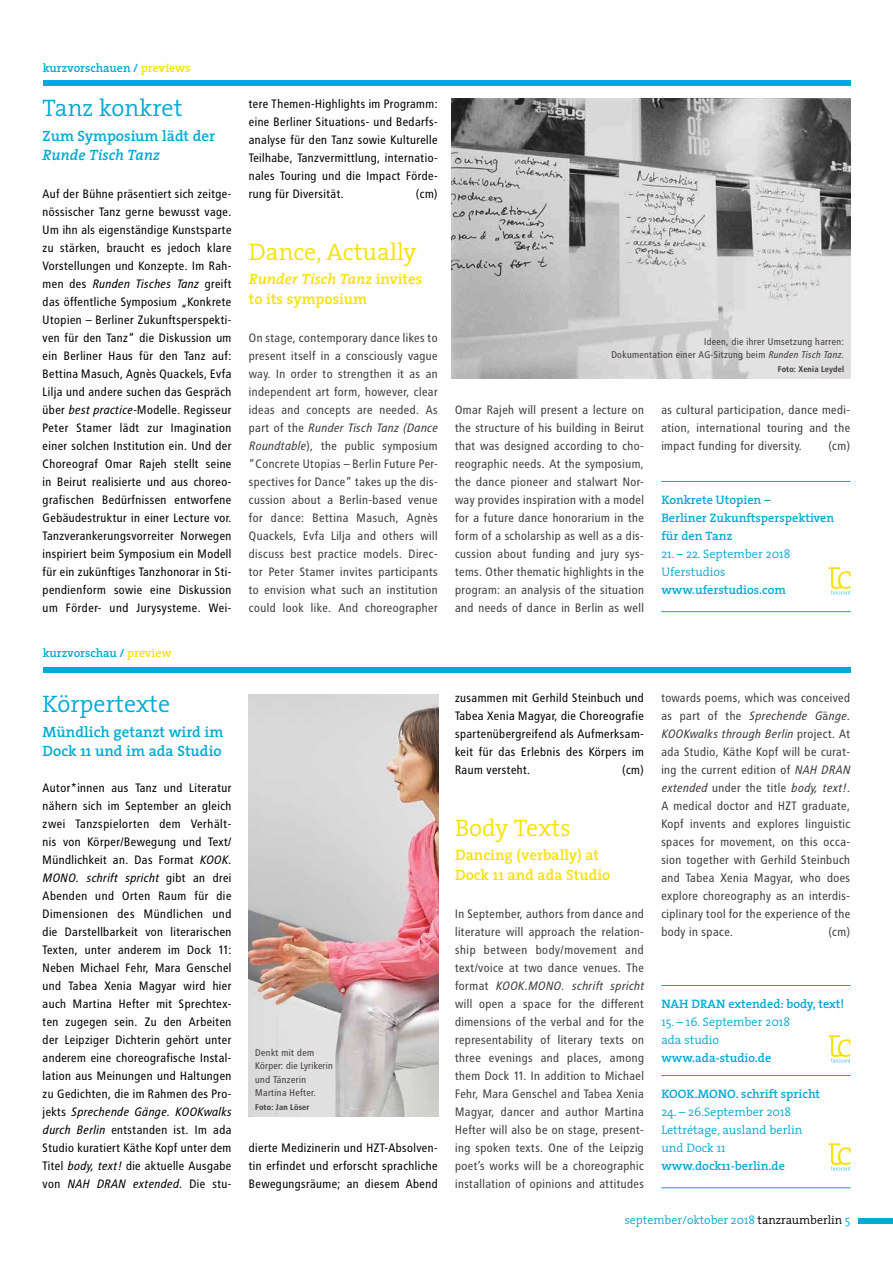
<style>
.page{position:relative;width:893px;height:1263px;background:#fff}
.page>*{position:absolute;margin:0;border:0;box-sizing:border-box;transform-origin:0 0}
.t1{font:300 24px "The Serif";color:#f8e100}
.t2{font:300 24px "The Serif";color:#00a9d6}
.t3{font:600 15px/19.5px "The Serif";color:#f8e100}
.t4{font:600 15px/19.5px "The Serif";color:#00a9d6}
.t5{font:italic 600 15px "The Serif";color:#00a9d6}
.t6{font:600 12.3px/18px "The Serif";color:#00a9d6}
.t7{font:300 12.3px/18px "The Serif";color:#00a9d6}
.t8{font:12.15px/18px "Transit Pro";color:#3f3e3c;text-align:justify}
.t9{font:12.15px/18px "Transit Pro";color:#000;text-align:justify}
.t10{font:600 12px "The Serif";color:#00a9d6}
.t11{font:300 12px "The Serif";color:#00a9d6}
.t12{font:9.75px/13.5px "Transit Pro";color:#3f3e3c;text-align:right}
.t13{font:700 8.25px "Transit Pro";color:#3f3e3c}
.s1{color:#f8e100}
.s2{font-style:italic}
.s3{color:#000}
</style>
<div class="page">
<div style="left:858px;top:1218px;width:35px;height:6px;background:#00a9d6"></div>
<div style="left:43px;top:80px;width:807px;height:6px;background:#00a9d6"></div>
<div style="left:43px;top:667px;width:807px;height:6px;background:#00a9d6"></div>
<hr style="left:661px;top:481px;width:190px;height:1px;background:#00a9d6">
<hr style="left:661px;top:611px;width:190px;height:1px;background:#00a9d6">
<svg style="left:829px;top:567px;width:21px;height:27px"></svg>
<hr style="left:661px;top:985px;width:190px;height:1px;background:#00a9d6">
<hr style="left:661px;top:1075px;width:190px;height:1px;background:#00a9d6">
<hr style="left:661px;top:1187px;width:190px;height:1px;background:#00a9d6">
<svg style="left:829px;top:1035px;width:21px;height:27px"></svg>
<svg style="left:829px;top:1143px;width:21px;height:27px"></svg>
<img style="left:452px;top:99px;width:398px;height:279px">
<img style="left:249px;top:694px;width:189px;height:422px">
<p class="t10" style="left:43px;top:58px;width:149px">kurzvorschauen / <span class="s1">previews</span></p>
<h1 class="t2" style="left:43px;top:88px;width:141px">Tanz konkret</h1>
<p class="t4" style="left:43px;top:126px;width:174px">Zum Symposium lädt der</p>
<p class="t5" style="left:43px;top:143px;width:119px">Runde Tisch Tanz</p>
<p class="t9" style="left:43px;top:185px;width:191px">Auf der Bühne präsentiert sich zeitge&shy;nössischer Tanz gerne bewusst vage.<br>Um ihn als eigenständige Kunstsparte zu stärken, braucht es jedoch klare Vorstellungen und Konzepte. Im Rah&shy;men des <span class="s2">Runden Tisches Tanz</span> greift das öffentliche Symposium „Konkrete Utopien – Berliner Zukunftsperspekti&shy;ven für den Tanz“ die Diskussion um ein Berliner Haus für den Tanz auf:<br>Bettina Masuch, Agnès Quackels, Evfa Lilja und andere suchen das Gespräch über <span class="s2">best practice-</span>Modelle. Regisseur Peter Stamer lädt zur Imagination einer solchen Institution ein. Und der Choreograf Omar Rajeh stellt seine in Beirut realisierte und aus choreo&shy;grafischen Bedürfnissen entworfene Gebäudestruktur in einer Lecture vor.<br>Tanzverankerungsvorreiter Norwegen inspiriert beim Symposium ein Modell für ein zukünftiges Tanzhonorar in Sti&shy;pendienform sowie eine Diskussion um Förder- und Jurysysteme. Wei-</p>
<p class="t10" style="left:43px;top:643px;width:131px">kurzvorschau / <span class="s1">preview</span></p>
<h1 class="t2" style="left:43px;top:684px;width:129px">Körpertexte</h1>
<p class="t4" style="left:43px;top:721px;width:182px">Mündlich getanzt wird im<br>Dock 11 und im ada Studio</p>
<p class="t9" style="left:43px;top:779px;width:191px">Autor*innen aus Tanz und Literatur nähern sich im September an gleich zwei Tanzspielorten dem Verhält&shy;nis von Körper/Bewegung und Text/ Mündlichkeit an. Das Format <span class="s2">KOOK.<br>MONO. schrift spricht</span> gibt an drei Abenden und Orten Raum für die Dimensionen des Mündlichen und die Darstellbarkeit von literarischen Texten, unter anderem im Dock 11:<br>Neben Michael Fehr, Mara Genschel und Tabea Xenia Magyar wird hier auch Martina Hefter mit Sprechtex&shy;ten zugegen sein. Zu den Arbeiten der Leipziger Dichterin gehört unter anderem eine choreografische Instal&shy;lation aus Meinungen und Haltungen zu Gedichten, die im Rahmen des Pro&shy;jekts <span class="s2">Sprechende Gänge. KOOKwalks durch Berlin</span> entstanden ist. Im ada Studio kuratiert Käthe Kopf unter dem Titel <span class="s2">body, text!</span> die aktuelle Ausgabe von <span class="s2">NAH DRAN extended</span>. Die stu-</p>
<p class="t9" style="left:249px;top:95px;width:191px">tere Themen-Highlights im Programm: eine Berliner Situations- und Bedarfs&shy;analyse für den Tanz sowie Kulturelle Teilhabe, Tanzvermittlung, internatio&shy;nales Touring und die Impact Förde&shy;rung für Diversität.</p>
<p class="t9" style="left:416px;top:185px;width:24px">(cm)</p>
<h1 class="t1" style="left:249px;top:232px;width:169px">Dance, Actually</h1>
<p class="t3" style="left:249px;top:269px;width:175px"><span class="s2">Runder Tisch Tanz</span> invites to its symposium</p>
<p class="t8" style="left:249px;top:329px;width:191px">On stage, contemporary dance likes to present itself in a consciously vague way. In order to strengthen it as an independent art form, however, clear ideas and concepts are needed. As part of the <span class="s2">Runder Tisch Tanz (Dance Roundtable</span>), the public symposium “Concrete Utopias – Berlin Future Per&shy;spectives for Dance” takes up the dis&shy;cussion about a Berlin-based venue for dance: Bettina Masuch, Agnès Quackels, Evfa Lilja and others will discuss best practice models. Direc&shy;tor Peter Stamer invites participants to envision what such an institution could look like. And choreographer</p>
<p class="t12" style="left:255px;top:1046px;width:79px;text-align:left">Denkt mit dem<br>Körper: die Lyrikerin und Tänzerin<br>Martina Hefter.</p>
<p class="t13" style="left:255px;top:1102px;width:56px">Foto: Jan Löser</p>
<p class="t9" style="left:249px;top:1139px;width:191px">dierte Medizinerin und HZT-Absolven&shy;tin erfindet und erforscht sprachliche Bewegungsräume; an diesem Abend</p>
<p class="t12" style="left:611px;top:335px;width:234px">Ideen, die ihrer Umsetzung harren:<br>Dokumentation einer AG-Sitzung beim <span class="s2">Runden Tisch Tanz.</span></p>
<p class="t13" style="left:778px;top:364px;width:68px">Foto: Xenia Leydel</p>
<p class="t8" style="left:455px;top:401px;width:191px">Omar Rajeh will present a lecture on the structure of his building in Beirut that was designed according to cho&shy;reographic needs. At the symposium, the dance pioneer and stalwart Nor&shy;way provides inspiration with a model for a future dance honorarium in the form of a scholarship as well as a dis&shy;cussion about funding and jury sys&shy;tems. Other thematic highlights in the program: an analysis of the situation and needs of dance in Berlin as well</p>
<p class="t8" style="left:661px;top:401px;width:191px">as cultural participation, dance medi&shy;ation, international touring and the impact funding for diversity.</p>
<p class="t8" style="left:828px;top:437px;width:24px">(cm)</p>
<p class="t6" style="left:661px;top:491px;width:174px">Konkrete Utopien –<br>Berliner Zukunftsperspektiven für den Tanz</p>
<p class="t7" style="left:661px;top:544px;width:131px">21. – 22. September 2018<br>Uferstudios</p>
<p class="t6" style="left:661px;top:580px;width:126px">www.uferstudios.com</p>
<p class="t9" style="left:455px;top:689px;width:191px">zusammen mit Gerhild Steinbuch und Tabea Xenia Magyar, die Choreografie spartenübergreifend als Aufmerksam&shy;keit für das Erlebnis des Körpers im Raum versteht.</p>
<p class="t9" style="left:622px;top:761px;width:24px">(cm)</p>
<h1 class="t1" style="left:455px;top:808px;width:117px">Body Texts</h1>
<p class="t3" style="left:455px;top:845px;width:157px">Dancing (verbally) at<br>Dock 11 and ada Studio</p>
<p class="t8" style="left:455px;top:905px;width:191px">In September, authors from dance and literature will approach the relation&shy;ship between body/movement and text/voice at two dance venues. The format <span class="s2">KOOK.MONO. schrift spricht </span>will open a space for the different dimensions of the verbal and for the representability of literary texts on three evenings and places, among them Dock 11. In addition to Michael Fehr, Mara Genschel and Tabea Xenia Magyar, dancer and author Martina Hefter will also be on stage, present&shy;ing spoken texts. One of the Leipzig poet’s works will be a choreographic installation of opinions and attitudes</p>
<p class="t8" style="left:661px;top:689px;width:191px">towards poems, which was conceived as part of the <span class="s2">Sprechende G</span>ä<span class="s2">nge.<br>KOOKwalks through Berlin</span> project. At ada Studio, Käthe Kopf will be curat&shy;ing the current edition of <span class="s2">NAH DRAN extended</span> under the title <span class="s2">body, text!</span>.<br>A medical doctor and HZT graduate, Kopf invents and explores linguistic spaces for movement, on this occa&shy;sion together with Gerhild Steinbuch and Tabea Xenia Magyar, who does explore choreography as an interdis&shy;ciplinary tool for the experience of the body in space.</p>
<p class="t8" style="left:828px;top:923px;width:24px">(cm)</p>
<p class="t6" style="left:661px;top:995px;width:184px">NAH DRAN extended: body, text!</p>
<p class="t7" style="left:661px;top:1012px;width:130px">15. – 16. September 2018 ada studio</p>
<p class="t6" style="left:661px;top:1048px;width:111px">www.ada-studio.de</p>
<p class="t6" style="left:661px;top:1085px;width:160px">KOOK.MONO. schrift spricht</p>
<p class="t7" style="left:661px;top:1102px;width:142px">24. – 26.September 2018<br>Lettrétage, ausland berlin und Dock 11</p>
<p class="t6" style="left:661px;top:1156px;width:125px">www.dock11-berlin.de</p>
<p class="t11" style="left:625px;top:1210px;width:227px">september/oktober 2018 <span class="s3">tanzraumberlin</span> 5</p>
</div>
